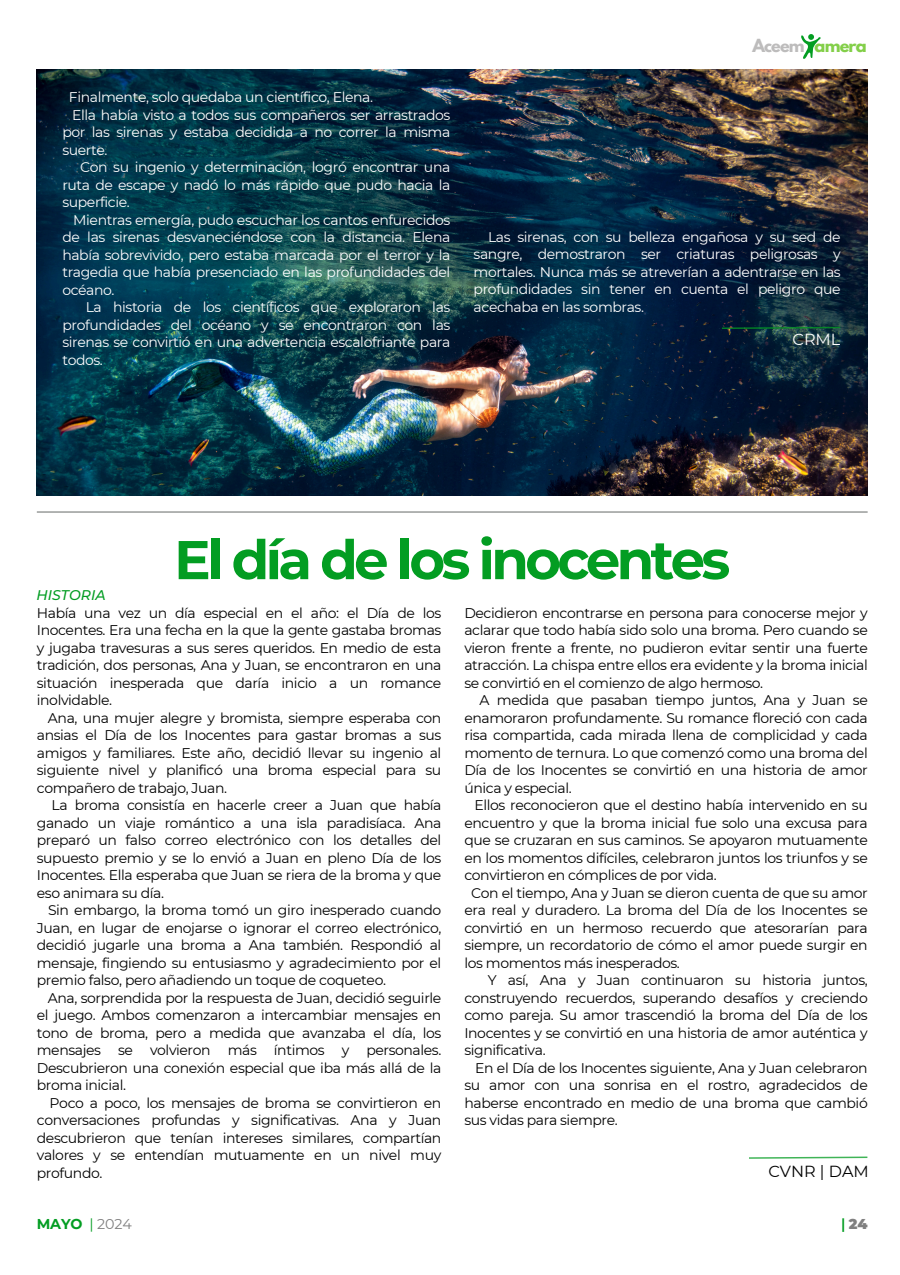
<style>
.page{position:relative;width:900px;height:1275px;background:#fff}
.page>*{position:absolute;margin:0;border:0;box-sizing:border-box;transform-origin:0 0}
.t1{font:700 54.6px "Montserrat";letter-spacing:-.065em;color:#039d22}
.t2{font:700 16px "League Spartan";letter-spacing:-.05em;color:#bdbcbc}
.t3{font:16px "Montserrat";color:#000}
.t4{font:16px "Montserrat";color:#fff}
.t5{font:700 14.2px "Montserrat";color:#039d22}
.t6{font:900 14.2px "Montserrat";color:#808080}
.t7{font:14px/17.4px "Montserrat";letter-spacing:-.03em;color:#000;text-align:justify}
.t8{font:14px/17.4px "Montserrat";letter-spacing:-.03em;color:#fff;text-align:justify}
.t9{font:italic 500 14px "Montserrat";color:#039d22}
.s1{color:#83cf49}
.s2{font-weight:400}
.s3{font-weight:400;color:#808080}
.s4{font-weight:600;color:#039d22}
</style>
<div class="page">
<svg style="left:801px;top:34px;width:20px;height:25px"></svg>
<hr style="left:37px;top:511px;width:831px;height:2px;background:#999b9a">
<img style="left:37px;top:70px;width:831px;height:426px">
<svg style="left:720px;top:326px;width:122px;height:3px"></svg>
<svg style="left:749px;top:1156px;width:119px;height:3px"></svg>
<p class="t8" style="left:69px;top:89px;width:306px">Finalmente, solo quedaba un científico, Elena.</p>
<p class="t8" style="left:62px;top:106px;width:390px;text-indent:10px">Ella había visto a todos sus compañeros ser arrastrados por las sirenas y estaba decidida a no correr la misma suerte.</p>
<p class="t8" style="left:62px;top:159px;width:390px;text-indent:18px">Con su ingenio y determinación, logró encontrar una ruta de escape y nadó lo más rá pido que pudo hacia la superficie.</p>
<p class="t8" style="left:62px;top:211px;width:390px;text-indent:11px">Mientras emergía, pudo escuchar los cantos enfurecidos de las sirenas desvaneciéndose con la distancia. Elena había sobrevivido, pero estaba marcada por el terror y la tragedia que había presenciado en las profundidades del océano.</p>
<p class="t8" style="left:62px;top:299px;width:390px;text-indent:23px">La historia de los científicos que exploraron las profundidades del océano y se encontraron con las sirenas se convirtió en una advertencia escalofriante para todos.</p>
<p class="t2" style="left:752px;top:37px;width:116px">Aceem <span class="s1">amera</span></p>
<p class="t8" style="left:474px;top:228px;width:369px;text-indent:14px">Las sirenas, con su belleza engañosa y su sed de sangre, demostraron ser criaturas peligrosas y mortales. Nunca más se atreverían a adentrarse en las profundidades sin tener en cuenta el peligro que acechaba en las sombras.</p>
<p class="t4" style="left:793px;top:330px;width:49px">CRML</p>
<p class="t1" style="left:174px;top:526px;width:558px">El día de los inocentes</p>
<p class="t9" style="left:36px;top:586px;width:71px">HISTORIA</p>
<p class="t7" style="left:37px;top:604px;width:406px">Había una vez un día especial en el año: el Día de los Inocentes. Era una fecha en la que la gente gastaba bromas y jugaba travesuras a sus seres queridos. En medio de esta tradición, dos personas, Ana y Juan, se encontraron en una situación inesperada que daría inicio a un romance inolvidable.</p>
<p class="t7" style="left:37px;top:709px;width:406px;text-indent:11px">Ana, una mujer alegre y bromista, siempre esperaba con ansias el Día de los Inocentes para gastar bromas a sus amigos y familiares. Este año, decidió llevar su ingenio al siguiente nivel y planificó una broma especial para su compañero de trabajo, Juan.</p>
<h2 class="t7" style="left:37px;top:797px;width:406px;text-indent:15px">La broma consistía en hacerle creer a Juan que había ganado un viaje romá ntico a una isla paradisíaca. Ana preparó un falso correo electrónico con los detalles del supuesto premio y se lo envió a Juan en pleno Día de los Inocentes. Ella esperaba que Juan se riera de la broma y que eso animara su día.</h2>
<h1 class="t7" style="left:37px;top:902px;width:406px;text-indent:11px">Sin embargo, la broma tomó un giro inesperado cuando Juan, en lugar de enojarse o ignorar el correo electrónico, decidió jugarle una broma a Ana también. Respondió al mensaje, fingiendo su entusiasmo y agradecimiento por el premio falso, pero añadiendo un toque de coqueteo.</h1>
<h3 class="t7" style="left:37px;top:989px;width:406px;text-indent:11px">Ana, sorprendida por la respuesta de Juan, decidió seguirle el juego. Ambos comenzaron a intercambiar mensajes en tono de broma, pero a medida que avanzaba el día, los mensajes se volvieron más íntimos y personales.<br>Descubrieron una conexión especial que iba más allá de la broma inicial.</h3>
<p class="t7" style="left:37px;top:1094px;width:406px;text-indent:13px">Poco a poco, los mensajes de broma se convirtieron en conversaciones profundas y significativas. Ana y Juan descubrieron que tenían intereses similares, compartían valores y se entendían mutuamente en un nivel muy profundo.</p>
<p class="t7" style="left:464px;top:604px;width:405px">Decidieron encontrarse en persona para conocerse mejor y aclarar que todo había sido solo una broma. Pero cuando se vieron frente a frente, no pudieron evitar sentir una fuerte atracción. La chispa entre ellos era evidente y la broma inicial se convirtió en el comienzo de algo hermoso.</p>
<p class="t7" style="left:464px;top:692px;width:405px;text-indent:15px">A medida que pasaban tiempo juntos, Ana y Juan se enamoraron profundamente. Su romance floreció con cada risa compartida, cada mirada llena de complicidad y cada momento de ternura. Lo que comenzó como una broma del Día de los Inocentes se convirtió en una historia de amor ú nica y especial.</p>
<p class="t7" style="left:464px;top:797px;width:405px;text-indent:10px">Ellos reconocieron que el destino había intervenido en su encuentro y que la broma inicial fue solo una excusa para que se cruzaran en sus caminos. Se apoyaron mutuamente en los momentos difíciles, celebraron juntos los triunfos y se convirtieron en cómplices de por vida.</p>
<p class="t7" style="left:464px;top:884px;width:405px;text-indent:7px">Con el tiempo, Ana y Juan se dieron cuenta de que su amor era real y duradero. La broma del Día de los Inocentes se convirtió en un hermoso recuerdo que atesorarían para siempre, un recordatorio de cómo el amor puede surgir en los momentos más inesperados.</p>
<h2 class="t7" style="left:464px;top:972px;width:405px;text-indent:23px">Y así, Ana y Juan continuaron su historia juntos, construyendo recuerdos, superando desafíos y creciendo como pareja. Su amor trascendió la broma del Día de los Inocentes y se convirtió en una historia de amor auténtica y significativa.</h2>
<h4 class="t7" style="left:464px;top:1059px;width:405px;text-align:left;text-indent:11px">En el Día de los Inocentes siguiente, Ana y Juan celebraron su amor con una sonrisa en el rostro, agradecidos de haberse encontrado en medio de una broma que cambió sus vidas para siempre.</h4>
<h5 class="t3" style="left:768px;top:1161px;width:102px">CVNR | DAM</h5>
<p class="t5" style="left:37px;top:1215px;width:96px">MAYO <span class="s2">|</span> <span class="s3">2024</span></p>
<p class="t6" style="left:841px;top:1215px;width:28px"><span class="s4">|</span> 24</p>
</div>
